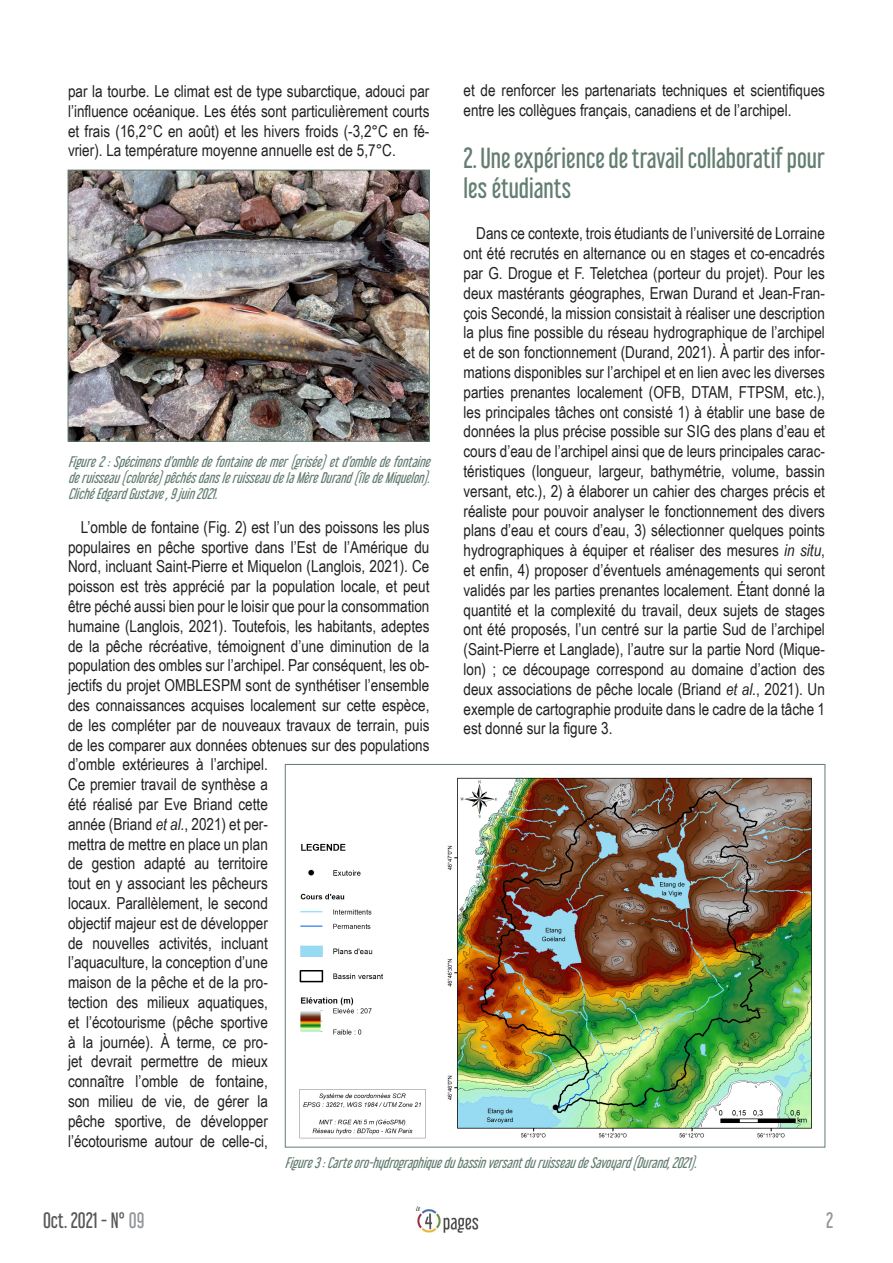
<style>
.page{position:relative;width:893px;height:1263px;background:#fff}
.page>*{position:absolute;margin:0;border:0;box-sizing:border-box;transform-origin:0 0}
.Titre_partie_milieu{font:25.5px/30.6px "Libel Suit Rg";color:#637d70}
.t1{font:19.5px "Libel Suit Rg";color:#57585a}
.t2{font:19.5px "Libel Suit Rg";color:#939598}
.Texte_courant_11_pts{font:16.5px/19.8px "Arial Narrow";color:#231f20;text-align:justify}
.Commentaire_figure{font:italic 13.5px/16.2px "Libel Suit Rg";color:#637d70;text-align:justify}
.s1{font-style:italic}
.s2{color:#939598}
</style>
<div class="page">
<img style="left:415px;top:1206px;width:64px;height:27px">
<img style="left:70px;top:172px;width:358px;height:268px">
<div style="left:68px;top:170px;width:362px;height:272px;border:1px solid #637d70"></div>
<img style="left:299px;top:777px;width:513px;height:362px">
<p class="Texte_courant_11_pts" style="left:68px;top:81px;width:363px">par la tourbe. Le climat est de type subarctique, adouci par l’influence océanique. Les étés sont particulièrement courts et frais (16,2°C en août) et les hivers froids (-3,2°C en fé&shy;vrier). La température moyenne annuelle est de 5,7°C.</p>
<p class="Commentaire_figure" style="left:68px;top:452px;width:369px">Figure2:Spécimensd’ombledefontainedemer(grisée)etd’ombledefontaine deruisseau(colorée)pêchésdansleruisseaudelaMèreDurand(îledeMiquelon).<br>ClichéEdgardGustave,9juin2021.</p>
<p class="Texte_courant_11_pts" style="left:68px;top:516px;width:363px;text-align:left;text-indent:13px">L’omble de fontaine (Fig. 2) est l’un des poissons les plus populaires en pêche sportive dans l’Est de l’Amérique du Nord, incluant Saint-Pierre et Miquelon (Langlois, 2021). Ce poisson est très apprécié par la population locale, et peut être péché aussi bien pour le loisir que pour la consommation humaine (Langlois, 2021). Toutefois, les habitants, adeptes de la pêche récréative, témoignent d’une diminution de la population des ombles sur l’archipel. Par conséquent, les ob&shy;jectifs du projet OMBLESPM sont de synthétiser l’ensemble des connaissances acquises localement sur cette espèce, de les compléter par de nouveaux travaux de terrain, puis de les comparer aux données obtenues sur des populations d’omble extérieures à l’archipel.<br>Ce premier travail de synthèse a<br>été réalisé par Eve Briand cette<br>année (Briand <span class="s1">et al.</span>, 2021) et per-<br>mettra de mettre en place un plan<br>de gestion adapté au territoire<br>tout en y associant les pêcheurs<br>locaux. Parallèlement, le second<br>objectif majeur est de développer<br>de nouvelles activités, incluant<br>l’aquaculture, la conception d’une<br>maison de la pêche et de la pro-<br>tection des milieux aquatiques,<br>et l’écotourisme (pêche sportive<br>à la journée). À terme, ce pro-<br>jet devrait permettre de mieux<br>connaître l’omble de fontaine,<br>son milieu de vie, de gérer la<br>pêche sportive, de développer<br>l’écotourisme autour de celle-ci,</p>
<p class="Texte_courant_11_pts" style="left:463px;top:80px;width:363px">et de renforcer les partenariats techniques et scientifiques entre les collègues français, canadiens et de l’archipel.</p>
<p class="Titre_partie_milieu" style="left:463px;top:140px;width:363px">2. Une expérience de travail collaboratif pour les étudiants</p>
<p class="Texte_courant_11_pts" style="left:463px;top:223px;width:363px;text-indent:13px">Dans ce contexte, trois étudiants de l’université de Lorraine ont été recrutés en alternance ou en stages et co-encadrés par G. Drogue et F. Teletchea (porteur du projet). Pour les deux mastérants géographes, Erwan Durand et Jean-Fran&shy;çois Secondé, la mission consistait à réaliser une description la plus fine possible du réseau hydrographique de l’archipel et de son fonctionnement (Durand, 2021). À partir des infor&shy;mations disponibles sur l’archipel et en lien avec les diverses parties prenantes localement (OFB, DTAM, FTPSM, etc.), les principales tâches ont consisté 1) à établir une base de données la plus précise possible sur SIG des plans d’eau et cours d’eau de l’archipel ainsi que de leurs principales carac&shy;téristiques (longueur, largeur, bathymétrie, volume, bassin versant, etc.), 2) à élaborer un cahier des charges précis et réaliste pour pouvoir analyser le fonctionnement des divers plans d’eau et cours d’eau, 3) sélectionner quelques points hydrographiques à équiper et réaliser des mesures <span class="s1">in situ</span>, et enfin, 4) proposer d’éventuels aménagements qui seront validés par les parties prenantes localement. Étant donné la quantité et la complexité du travail, deux sujets de stages ont été proposés, l’un centré sur la partie Sud de l’archipel (Saint-Pierre et Langlade), l’autre sur la partie Nord (Mique&shy;lon) ; ce découpage correspond au domaine d’action des deux associations de pêche locale (Briand <span class="s1">et al.</span>, 2021). Un exemple de cartographie produite dans le cadre de la tâche 1 est donné sur la figure 3.</p>
<p class="Commentaire_figure" style="left:285px;top:1153px;width:419px">Figure3:Carteoro-hydrographiquedubassinversantduruisseaudeSavoyard(Durand,2021).</p>
<p class="t1" style="left:43px;top:1204px;width:103px">Oct. 2021 - N° <span class="s2">09</span></p>
<p class="t2" style="left:826px;top:1204px;width:9px">2</p>
</div>
